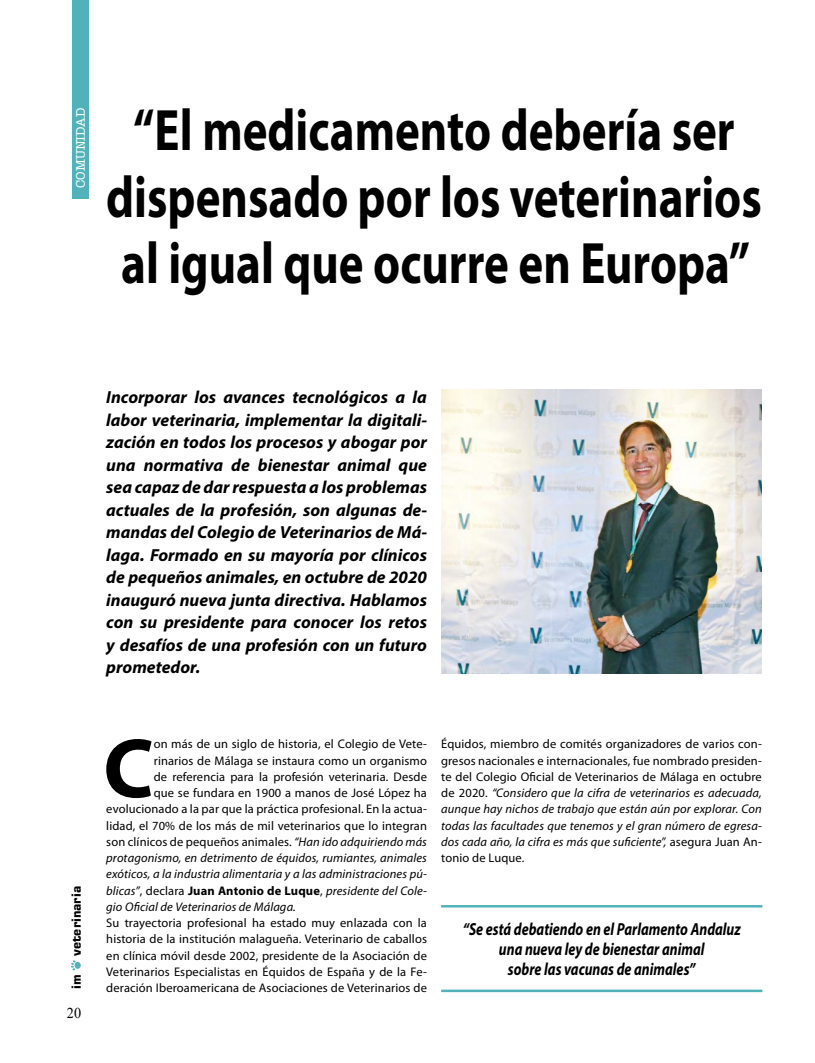
<style>
.page{position:relative;width:815px;height:1063px;background:#fff}
.page>*{position:absolute;margin:0;border:0;box-sizing:border-box;transform-origin:0 0}
.t1{font:700 84.88px "Myriad Pro";color:#000}
.t2{font:700 58.75px/66.2px "Myriad Pro";color:#000;text-align:center;scale:.8 1}
.t3{font:italic 700 17.5px/22.5px "Myriad Pro";color:#000;text-align:justify}
.t4{font:italic 700 17.5px/20px "Myriad Pro";color:#000;text-align:center;scale:.8 1}
.t5{font:15px "Times New Roman";color:#000;scale:.95 1}
.t6{font:12.5px/16.2px "Myriad Pro";letter-spacing:.01em;color:#000;text-align:justify}
.t7{font:italic 12.5px "Myriad Pro";letter-spacing:.01em;color:#000}
.t8{font:700 12.5px "Square 721 BT";color:#000}
.t9{font:12.5px "Memorandum";color:#fff}
.s1{font-style:italic}
.s2{font-style:normal}
.s3{font-weight:700;font-style:normal}
</style>
<div class="page">
<div style="left:75px;top:962px;width:6px;height:7px;background:#51b3b9;border-radius:50%"></div>
<svg style="left:71px;top:960px;width:5px;height:11px"></svg>
<div style="left:72px;top:0;width:16px;height:198px;background:#51b3b9"></div>
<img style="left:441px;top:390px;width:321px;height:283px">
<hr style="left:441px;top:905px;width:321px;height:3px;background:#51b3b9">
<hr style="left:441px;top:990px;width:321px;height:2px;background:#51b3b9">
<p class="t9" style="left:73px;top:188px;width:82px;rotate:-90deg">COMUNIDAD</p>
<h2 class="t2" style="left:106px;top:96px;width:821px">“El medicamento debería ser dispensado por los veterinarios al igual que ocurre en Europa”</h2>
<p class="t8" style="left:69px;top:956px;width:71px;rotate:-90deg">veterinaria</p>
<p class="t8" style="left:69px;top:989px;width:16px;rotate:-90deg">im</p>
<p class="t5" style="left:67px;top:1003px;width:16px">20</p>
<p class="t3" style="left:106px;top:385px;width:322px">Incorporar los avances tecnológicos a la labor veterinaria, implementar la digitali&shy;zación en todos los procesos y abogar por una normativa de bienestar animal que sea capaz de dar respuesta a los problemas actuales de la profesión, son algunas de&shy;mandas del Colegio de Veterinarios de Má&shy;laga. Formado en su mayoría por clínicos de pequeños animales, en octubre de 2020 inauguró nueva junta directiva. Hablamos con su presidente para conocer los retos y desafíos de una profesión con un futuro prometedor.</p>
<h1 class="t1" style="left:103px;top:713px;width:52px">C</h1>
<p class="t6" style="left:154px;top:736px;width:275px">on más de un siglo de historia, el Colegio de Vete-</p>
<p class="t6" style="left:154px;top:752px;width:275px">rinarios de Málaga se instaura como un organismo</p>
<p class="t6" style="left:154px;top:768px;width:275px">de referencia para la profesión veterinaria. Desde</p>
<p class="t6" style="left:154px;top:785px;width:275px">que se fundara en 1900 a manos de José López ha</p>
<p class="t6" style="left:106px;top:801px;width:322px">evolucionado a la par que la práctica profesional. En la actua-</p>
<p class="t6" style="left:106px;top:817px;width:322px">lidad, el 70% de los más de mil veterinarios que lo integran</p>
<p class="t6" style="left:106px;top:833px;width:322px">son clínicos de pequeños animales. <span class="s1">“Han ido adquiriendo más</span></p>
<p class="t7" style="left:106px;top:850px;width:322px">protagonismo, en detrimento de équidos, rumiantes, animales</p>
<p class="t7" style="left:106px;top:866px;width:322px">exóticos, a la industria alimentaria y a las administraciones pú-</p>
<p class="t7" style="left:106px;top:883px;width:322px">blicas”<span class="s2">, declara</span> <span class="s3">Juan Antonio de Luque</span><span class="s2">,</span> presidente del Cole-</p>
<p class="t7" style="left:106px;top:899px;width:191px">gio Oficial de Veterinarios de Málaga.</p>
<p class="t6" style="left:106px;top:915px;width:322px">Su trayectoria profesional ha estado muy enlazada con la historia de la institución malagueña. Veterinario de caballos en clínica móvil desde 2002, presidente de la Asociación de Veterinarios Especialistas en Équidos de España y de la Fe&shy;deración Iberoamericana de Asociaciones de Veterinarios de</p>
<p class="t6" style="left:441px;top:736px;width:322px">Équidos, miembro de comités organizadores de varios con&shy;gresos nacionales e internacionales, fue nombrado presiden&shy;te del Colegio Oficial de Veterinarios de Málaga en octubre de 2020. <span class="s1">“Considero que la cifra de veterinarios es adecuada, aunque hay nichos de trabajo que están aún por explorar. Con todas las facultades que tenemos y el gran número de egresa&shy;dos cada año, la cifra es más que suficiente”,</span> asegura Juan An&shy;tonio de Luque.</p>
<h3 class="t4" style="left:463px;top:919px;width:349px">“Se está debatiendo en el Parlamento Andaluz una nueva ley de bienestar animal<br>sobre las vacunas de animales”</h3>
</div>
